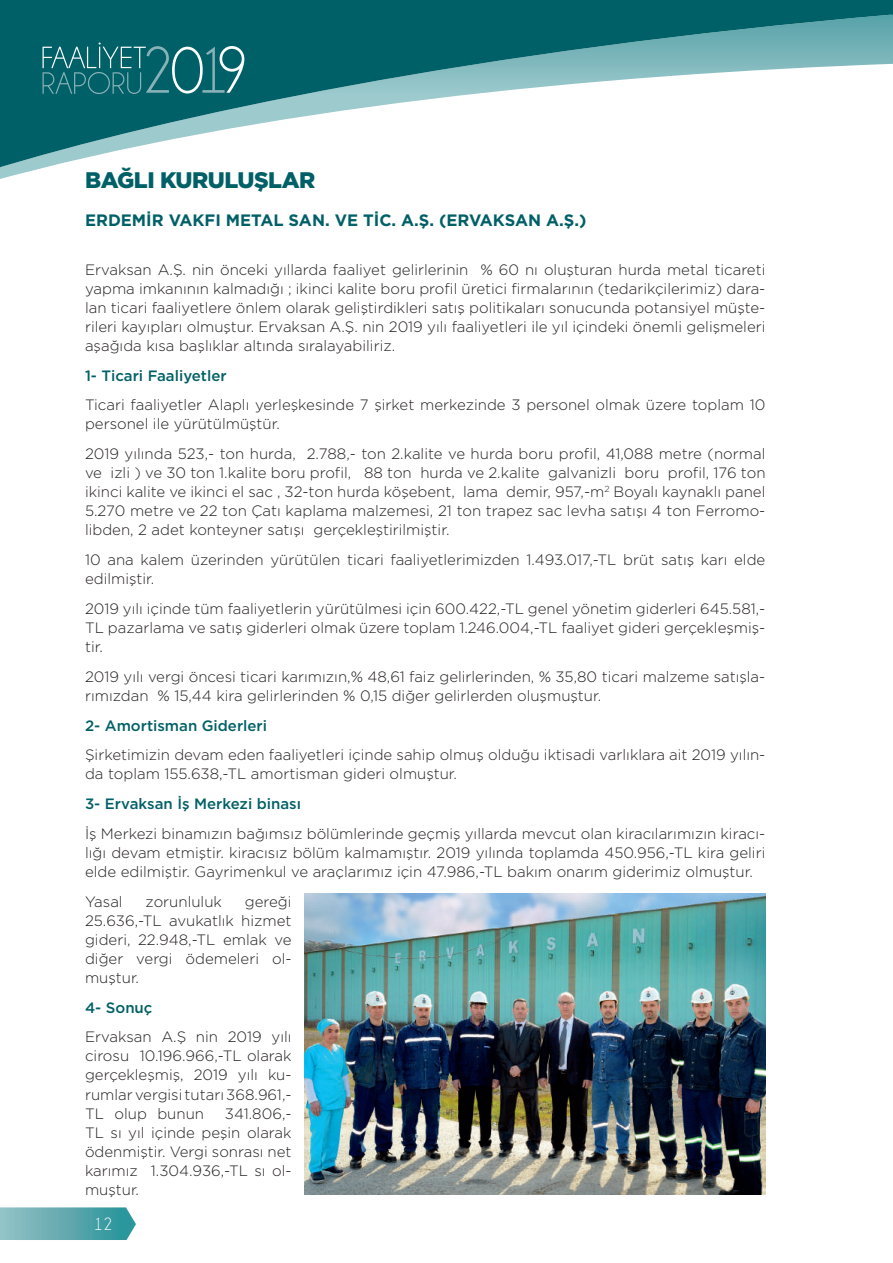
<style>
.page{position:relative;width:893px;height:1263px;background:#fff}
.page>*{position:absolute;margin:0;border:0;box-sizing:border-box;transform-origin:0 0}
.t1{font:900 22.5px "Gotham";letter-spacing:-.02em;color:#006067}
.t2{font:18px "Champagne&Limousines";color:#fff}
.t3{font:700 16.5px "Gotham";color:#006067}
.t4{font:300 15px/19px "Gotham";color:#231f20;text-align:justify}
.t5{font:500 15px "Gotham";color:#006067}
</style>
<div class="page">
<svg style="left:0;top:0;width:891px;height:172px"></svg>
<svg style="left:891px;top:0;width:2px;height:64px"></svg>
<svg style="left:43px;top:43px;width:201px;height:51px"></svg>
<svg style="left:0;top:1207px;width:136px;height:33px"></svg>
<img style="left:304px;top:893px;width:461px;height:302px">
<h1 class="t1" style="left:85px;top:165px;width:232px">BAĞLI KURULUŞLAR</h1>
<p class="t3" style="left:85px;top:209px;width:503px">ERDEMİR VAKFI METAL SAN. VE TİC. A.Ş. (ERVAKSAN A.Ş.)</p>
<p class="t4" style="left:85px;top:259px;width:682px">Ervaksan A.Ş. nin önceki yıllarda faaliyet gelirlerinin % 60 nı oluşturan hurda metal ticareti yapma imkanının kalmadığı ; ikinci kalite boru profil üretici firmalarının (tedarikçilerimiz) dara&shy;lan ticari faaliyetlere önlem olarak geliştirdikleri satış politikaları sonucunda potansiyel müşte&shy;rileri kayıpları olmuştur. Ervaksan A.Ş. nin 2019 yılı faaliyetleri ile yıl içindeki önemli gelişmeleri aşağıda kısa başlıklar altında sıralayabiliriz.</p>
<p class="t5" style="left:85px;top:365px;width:143px">1- Ticari Faaliyetler</p>
<p class="t4" style="left:85px;top:395px;width:682px">Ticari faaliyetler Alaplı yerleşkesinde 7 şirket merkezinde 3 personel olmak üzere toplam 10 personel ile yürütülmüştür.</p>
<p class="t4" style="left:85px;top:444px;width:682px">2019 yılında 523,- ton hurda, 2.788,- ton 2.kalite ve hurda boru profil, 41,088 metre (normal ve izli ) ve 30 ton 1.kalite boru profil, 88 ton hurda ve 2.kalite galvanizli boru profil, 176 ton ikinci kalite ve ikinci el sac , 32-ton hurda köşebent, lama demir, 957,-m<sup>2</sup> Boyalı kaynaklı panel 5.270 metre ve 22 ton Çatı kaplama malzemesi, 21 ton trapez sac levha satışı 4 ton Ferromo&shy;libden, 2 adet konteyner satışı gerçekleştirilmiştir.</p>
<p class="t4" style="left:85px;top:550px;width:682px">10 ana kalem üzerinden yürütülen ticari faaliyetlerimizden 1.493.017,-TL brüt satış karı elde edilmiştir.</p>
<p class="t4" style="left:85px;top:599px;width:682px">2019 yılı içinde tüm faaliyetlerin yürütülmesi için 600.422,-TL genel yönetim giderleri 645.581,- TL pazarlama ve satış giderleri olmak üzere toplam 1.246.004,-TL faaliyet gideri gerçekleşmiş&shy;tir.</p>
<p class="t4" style="left:85px;top:666px;width:682px">2019 yılı vergi öncesi ticari karımızın,% 48,61 faiz gelirlerinden, % 35,80 ticari malzeme satışla&shy;rımızdan % 15,44 kira gelirlerinden % 0,15 diğer gelirlerden oluşmuştur.</p>
<p class="t5" style="left:85px;top:715px;width:183px">2- Amortisman Giderleri</p>
<p class="t4" style="left:85px;top:745px;width:682px">Şirketimizin devam eden faaliyetleri içinde sahip olmuş olduğu iktisadi varlıklara ait 2019 yılın&shy;da toplam 155.638,-TL amortisman gideri olmuştur.</p>
<p class="t5" style="left:85px;top:794px;width:218px">3- Ervaksan İş Merkezi binası</p>
<p class="t4" style="left:85px;top:823px;width:682px">İş Merkezi binamızın bağımsız bölümlerinde geçmiş yıllarda mevcut olan kiracılarımızın kiracı&shy;lığı devam etmiştir. kiracısız bölüm kalmamıştır. 2019 yılında toplamda 450.956,-TL kira geliri elde edilmiştir. Gayrimenkul ve araçlarımız için 47.986,-TL bakım onarım giderimiz olmuştur.</p>
<p class="t4" style="left:85px;top:891px;width:39px">Yasal</p>
<p class="t4" style="left:146px;top:891px;width:78px">zorunluluk</p>
<p class="t4" style="left:85px;top:891px;width:208px;text-indent:160px">gereği 25.636,-TL avukatlık hizmet gideri, 22.948,-TL emlak ve diğer vergi ödemeleri ol&shy;muştur.</p>
<p class="t5" style="left:85px;top:997px;width:69px">4- Sonuç</p>
<p class="t4" style="left:85px;top:1027px;width:208px">Ervaksan A.Ş nin 2019 yılı cirosu 10.196.966,-TL olarak gerçekleşmiş, 2019 yılı ku&shy;rumlar vergisi tutarı 368.961,- TL olup bunun</p>
<p class="t4" style="left:85px;top:1103px;width:208px;text-indent:140px">341.806,- TL sı yıl içinde peşin olarak ödenmiştir. Vergi sonrası net karımız 1.304.936,-TL sı ol&shy;muştur.</p>
<p class="t2" style="left:94px;top:1215px;width:20px">12</p>
</div>
